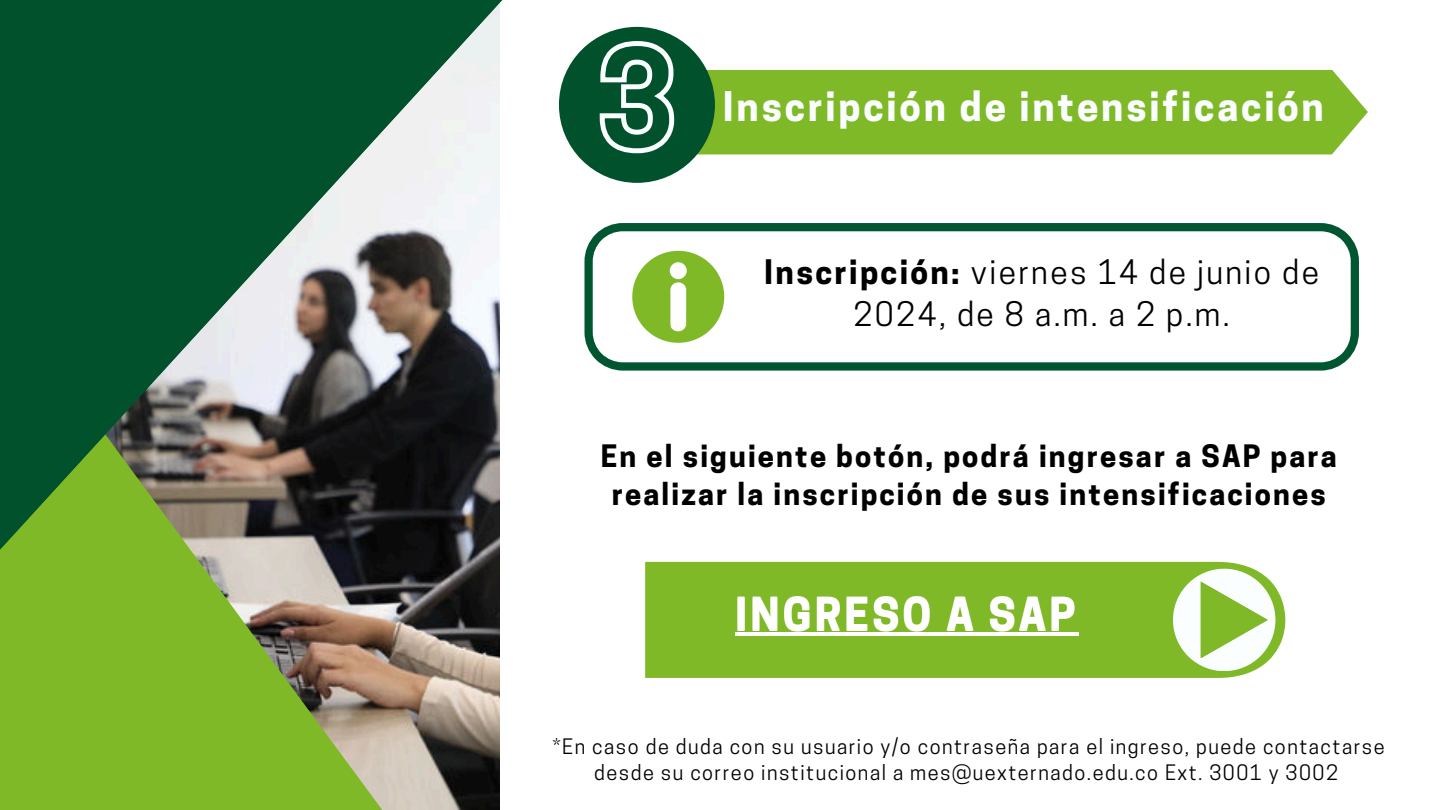
<style>
.page{position:relative;width:1440px;height:810px;background:#fff}
.page>*{position:absolute;margin:0;border:0;box-sizing:border-box;transform-origin:0 0}
.t1{font:700 42.8px "Cooper Hewitt";letter-spacing:.075em;color:#fff}
.t2{font:700 38.3px "Cooper Hewitt";letter-spacing:.075em;color:#fafeff}
.t3{font:31.7px/41.2px "Cooper Hewitt";letter-spacing:.075em;color:#000;text-align:center}
.t4{font:700 29px/37.4px "Cooper Hewitt";letter-spacing:.075em;color:#000;text-align:center}
.t5{font:20px/25.5px "Cooper Hewitt";letter-spacing:.075em;color:#000;text-align:center}
.s1{font-weight:700}
</style>
<div class="page">
<img style="left:401px;top:678px;width:98px;height:132px">
<svg style="left:0;top:678px;width:401px;height:132px;background:#86b438"></svg>
<svg style="left:0;top:0;width:502px;height:678px;background:#4f7452"></svg>
<div style="left:698px;top:70px;width:670px;height:84px;background:#7fb927"></div>
<div style="left:559px;top:27px;width:156px;height:156px;background:#01512c;border-radius:50%"></div>
<svg style="left:599px;top:41px;width:76px;height:113px"></svg>
<svg style="left:584px;top:223px;width:775px;height:148px"></svg>
<svg style="left:632px;top:251px;width:92px;height:92px"></svg>
<div style="left:645px;top:562px;width:640px;height:116px;background:#7fb927"></div>
<div style="left:1173px;top:569px;width:102px;height:102px;background:#fafeff;border-radius:50%"></div>
<svg style="left:1201px;top:582px;width:67px;height:76px"></svg>
<hr style="left:735px;top:632px;width:344px;height:4px;background:#fff">
<h2 class="t2" style="left:723px;top:84px;width:603px">Inscripción de intensificación</h2>
<h3 class="t3" style="left:764px;top:252px;width:556px"><span class="s1">Inscripción:</span> viernes 14 de junio de<br>2024, de 8 a.m. a 2 p.m.</h3>
<h3 class="t4" style="left:601px;top:438px;width:738px">En el siguiente botón, podrá ingresar a SAP para realizar la inscripción de sus intensificaciones</h3>
<h1 class="t1" style="left:735px;top:588px;width:342px">INGRESO A SAP</h1>
<p class="t5" style="left:553px;top:734px;width:833px">*En caso de duda con su usuario y/o contraseña para el ingreso, puede contactarse desde su correo institucional a mes@uexternado.edu.co Ext. 3001 y 3002</p>
</div>
